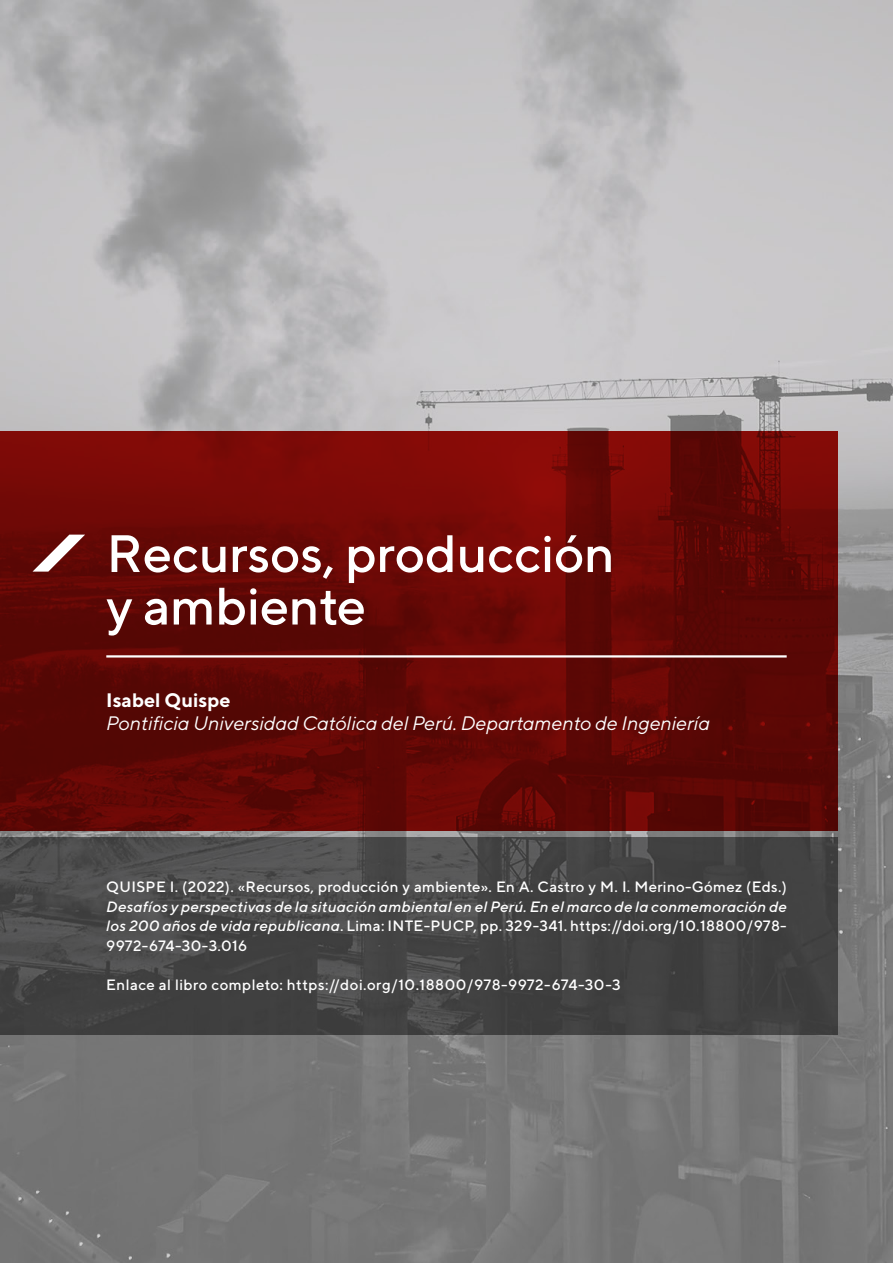
<style>
.page{position:relative;width:893px;height:1263px;background:#fff}
.page>*{position:absolute;margin:0;border:0;box-sizing:border-box;transform-origin:0 0}
.t1{font:500 52.5px/52.5px "TT Norms";letter-spacing:-.005em;color:#fff}
.t2{font:italic 19.5px "TT Norms";color:#fff}
.t3{font:700 19.5px "TT Norms";color:#fff}
.t4{font:italic 500 15px/19.5px "TT Norms";letter-spacing:.02em;color:#fff;text-align:justify}
.t5{font:500 15px "TT Norms";letter-spacing:.02em;color:#fff}
.s1{font-style:normal}
</style>
<div class="page">
<img style="left:0;top:0;width:893px;height:1263px">
<svg style="left:0;top:432px;width:838px;height:399px;background:#650805"></svg>
<svg style="left:0;top:837px;width:838px;height:197px;background:#454546"></svg>
<hr style="left:106px;top:655px;width:681px;height:2px;background:#fff">
<svg style="left:33px;top:535px;width:52px;height:37px"></svg>
<h1 class="t1" style="left:106px;top:526px;width:510px">Recursos, producción y ambiente</h1>
<h2 class="t3" style="left:106px;top:688px;width:126px">Isabel Quispe</h2>
<h2 class="t2" style="left:106px;top:711px;width:605px">Pontificia Universidad Católica del Perú. Departamento de Ingeniería</h2>
<p class="t5" style="left:106px;top:877px;width:682px">QUISPE I. (2022). «Recursos, producción y ambiente». En A. Castro y M. I. Merino-Gómez (Eds.)</p>
<p class="t4" style="left:106px;top:896px;width:682px">Desafíos y perspectivas de la situación ambiental en el Perú. En el marco de la conmemoración de los 200 años de vida republicana<span class="s1">. Lima: INTE-PUCP, pp. 329-341. https://doi.org/10.18800/978- 9972-674-30-3.016</span></p>
<p class="t5" style="left:106px;top:975px;width:516px">Enlace al libro completo: https://doi.org/10.18800/978-9972-674-30-3</p>
</div>
